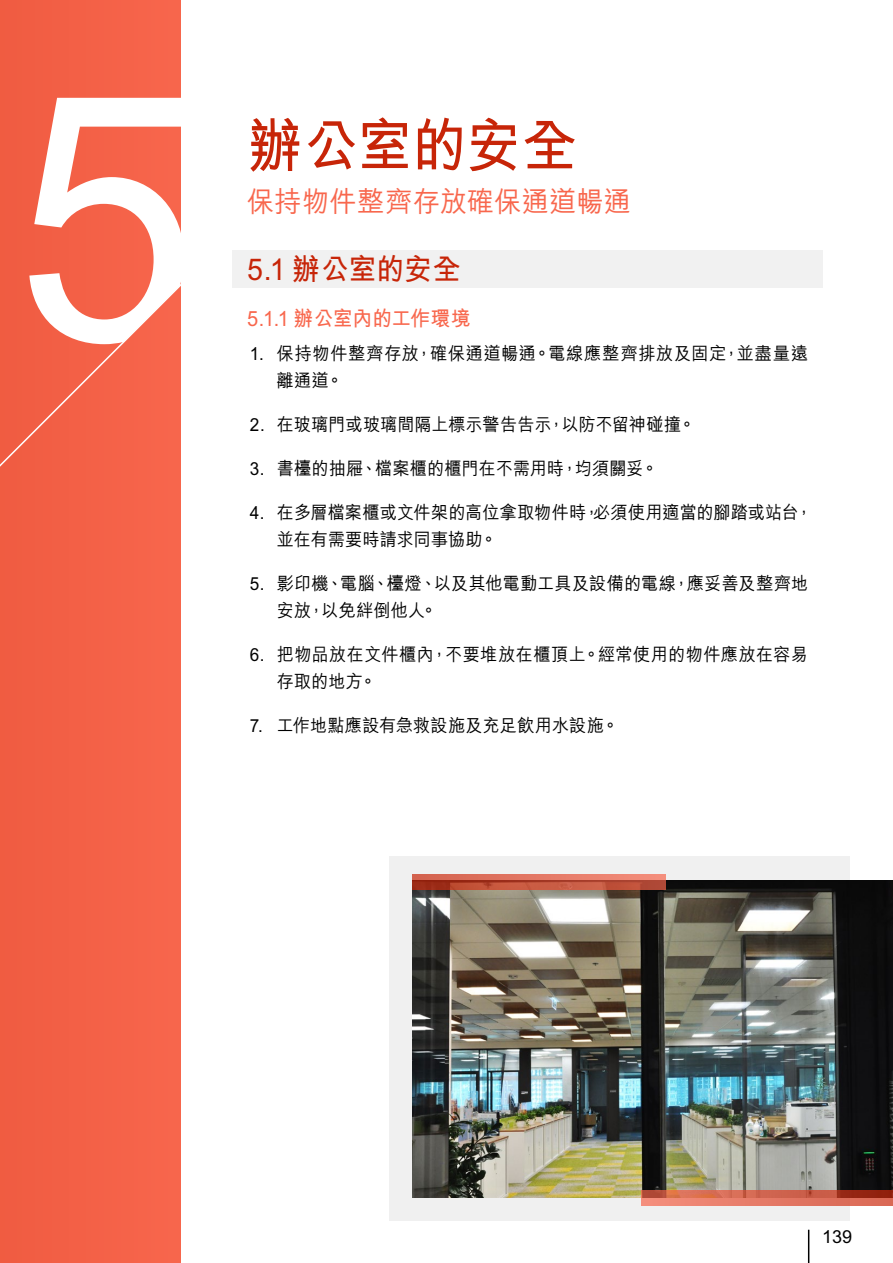
<style>
.page{position:relative;width:893px;height:1263px;background:#fff}
.page>*{position:absolute;margin:0;border:0;box-sizing:border-box;transform-origin:0 0}
.t1{font:700 58.95px "M Hei HK";letter-spacing:-.025em;color:#c72508;scale:.95 1}
.t2{font:700 30px "M Hei HK";letter-spacing:-.02em;color:#c72508;scale:.95 1}
.t3{font:500 28.5px "M Hei HK";letter-spacing:.015em;color:#f8674d;scale:.95 1}
.t4{font:700 21px "M Hei HK";letter-spacing:-.02em;color:#f8674d;scale:.95 1}
.t5{font:500 18px/27px "M Hei HK";letter-spacing:.015em;color:#000;scale:.95 1}
.t6{font:500 18px/27px "M Hei HK";letter-spacing:.045em;color:#000;scale:.95 1}
.t7{font:500 18px "M Hei HK";letter-spacing:.015em;color:#000}
</style>
<div class="page">
<div style="left:389px;top:856px;width:460px;height:365px;background:#f0f0f0"></div>
<div style="left:0;top:0;width:181px;height:1263px;background:#f36147"></div>
<div style="left:233px;top:250px;width:590px;height:38px;background:#f1f1f1"></div>
<svg style="left:0;top:250px;width:233px;height:217px"></svg>
<svg style="left:29px;top:98px;width:162px;height:246px"></svg>
<img style="left:412px;top:881px;width:481px;height:316px">
<svg style="left:642px;top:1190px;width:251px;height:15px;background:#d26651"></svg>
<svg style="left:412px;top:874px;width:253px;height:15px;background:#c75b46"></svg>
<hr style="left:808px;top:1230px;width:1px;height:33px;background:#000">
<h1 class="t1" style="left:247px;top:103px;width:349px">辦公室的安全</h1>
<h3 class="t3" style="left:247px;top:181px;width:405px">保持物件整齊存放確保通道暢通</h3>
<h2 class="t2" style="left:247px;top:247px;width:227px">5.1 辦公室的安全</h2>
<p class="t4" style="left:247px;top:303px;width:237px">5.1.1 辦公室內的工作環境</p>
<p class="t6" style="left:277px;top:338px;width:561px;text-indent:-27px">1. 保持物件整齊存放，確保通道暢通。電線應整齊排放及固定，並盡量遠離通道。</p>
<p class="t5" style="left:250px;top:409px;width:471px">2. 在玻璃門或玻璃間隔上標示警告告示，以防不留神碰撞。</p>
<p class="t5" style="left:250px;top:453px;width:432px">3. 書檯的抽屜、檔案櫃的櫃門在不需用時，均須關妥。</p>
<p class="t5" style="left:277px;top:497px;width:565px;text-indent:-27px">4. 在多層檔案櫃或文件架的高位拿取物件時，必須使用適當的腳踏或站台，並在有需要時請求同事協助。</p>
<p class="t5" style="left:277px;top:568px;width:561px;text-indent:-27px">5. 影印機、電腦、檯燈、以及其他電動工具及設備的電線，應妥善及整齊地安放，以免絆倒他人。</p>
<p class="t5" style="left:277px;top:639px;width:561px;text-indent:-27px">6. 把物品放在文件櫃內，不要堆放在櫃頂上。經常使用的物件應放在容易存取的地方。</p>
<p class="t5" style="left:250px;top:710px;width:390px">7. 工作地點應設有急救設施及充足飲用水設施。</p>
<p class="t7" style="left:822px;top:1223px;width:32px">139</p>
</div>
